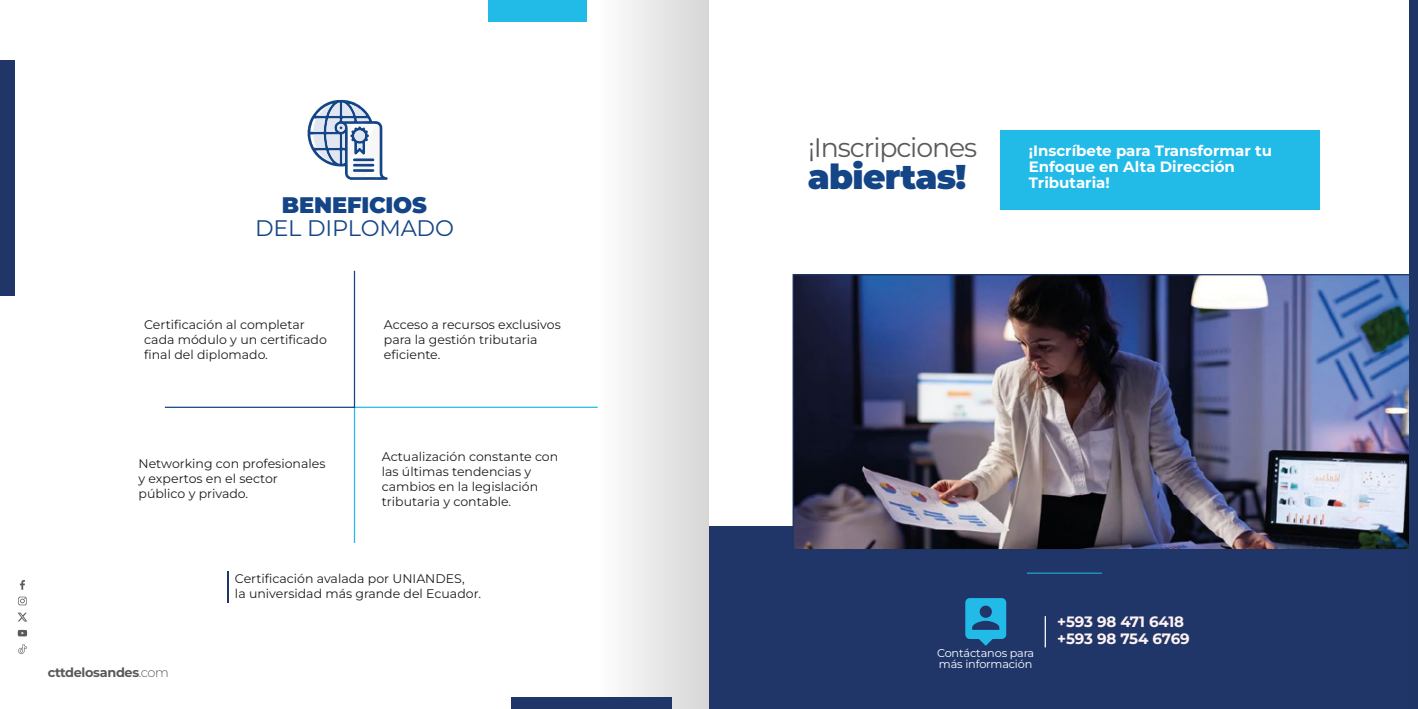
<style>
.page{position:relative;width:1418px;height:709px;background:#fff}
.page>*{position:absolute;margin:0;border:0;box-sizing:border-box;transform-origin:0 0}
.t1{font:900 34.38px "Montserrat";letter-spacing:-.02em;color:#144587}
.t2{font:26.75px "Montserrat";letter-spacing:-.04em;color:#5b5a5a}
.t3{font:22.5px "Montserrat";letter-spacing:-.01em;color:#144587}
.t4{font:900 22.5px "Montserrat";letter-spacing:-.01em;color:#144587}
.t5{font:700 15px/16.2px "Montserrat";color:#fff}
.t6{font:700 15px/17.5px "Montserrat";letter-spacing:-.01em;color:#fef2f3}
.t7{font:700 12.88px "Montserrat";letter-spacing:-.025em;color:#5a5a5a}
.t8{font:12.5px/15px "Montserrat";color:#1d1e1c}
.t9{font:11.25px/11.2px "Montserrat";letter-spacing:-.01em;color:#fff}
.s1{font-weight:300}
</style>
<div class="page">
<svg style="left:20px;top:580px;width:5px;height:10px"></svg>
<svg style="left:18px;top:596px;width:9px;height:9px"></svg>
<svg style="left:18px;top:612px;width:9px;height:9px"></svg>
<svg style="left:18px;top:644px;width:9px;height:10px"></svg>
<svg style="left:18px;top:630px;width:9px;height:6px"></svg>
<div style="left:597px;top:0;width:112px;height:709px;background:linear-gradient(to right,#fff,#d6d6d6)"></div>
<div style="left:511px;top:698px;width:160px;height:11px;background:#203669"></div>
<div style="left:0;top:60px;width:15px;height:235px;background:#203669"></div>
<div style="left:488px;top:0;width:98px;height:22px;background:#22bbe8"></div>
<div style="left:709px;top:526px;width:708px;height:183px;background:#203669"></div>
<img style="left:794px;top:276px;width:615px;height:272px">
<svg style="left:965px;top:598px;width:41px;height:48px"></svg>
<hr style="left:1044px;top:616px;width:1px;height:31px;background:#fff">
<div style="left:1409px;top:0;width:8px;height:709px;background:#1f3565"></div>
<div style="left:1000px;top:130px;width:319px;height:79px;background:#22bbe8"></div>
<svg style="left:164px;top:269px;width:435px;height:275px"></svg>
<svg style="left:307px;top:99px;width:81px;height:81px"></svg>
<hr style="left:227px;top:571px;width:2px;height:31px;background:#203669">
<h3 class="t4" style="left:282px;top:190px;width:146px">BENEFICIOS</h3>
<h3 class="t3" style="left:255px;top:213px;width:200px">DEL DIPLOMADO</h3>
<p class="t8" style="left:144px;top:317px;width:184px">Certificación al completar cada módulo y un certificado final del diplomado.</p>
<p class="t8" style="left:138px;top:456px;width:188px">Networking con profesionales y expertos en el sector público y privado.</p>
<p class="t8" style="left:384px;top:317px;width:178px">Acceso a recursos exclusivos para la gestión tributaria eficiente.</p>
<p class="t8" style="left:382px;top:448px;width:178px">Actualización constante con las últimas tendencias y cambios en la legislación tributaria y contable.</p>
<p class="t7" style="left:48px;top:664px;width:123px">cttdelosandes<span class="s1">.com</span></p>
<p class="t8" style="left:235px;top:570px;width:248px">Certificación avalada por UNIANDES,<br>la universidad más grande del Ecuador.</p>
<h2 class="t2" style="left:808px;top:129px;width:171px">¡Inscripciones</h2>
<h1 class="t1" style="left:808px;top:154px;width:160px">abiertas!</h1>
<p class="t5" style="left:1028px;top:142px;width:245px">¡Inscríbete para Transformar tu<br>Enfoque en Alta Dirección<br>Tributaria!</p>
<p class="t6" style="left:1057px;top:612px;width:134px">+593 98 471 6418 +593 98 754 6769</p>
<p class="t9" style="left:937px;top:647px;width:99px">Contáctanos para más información</p>
</div>
